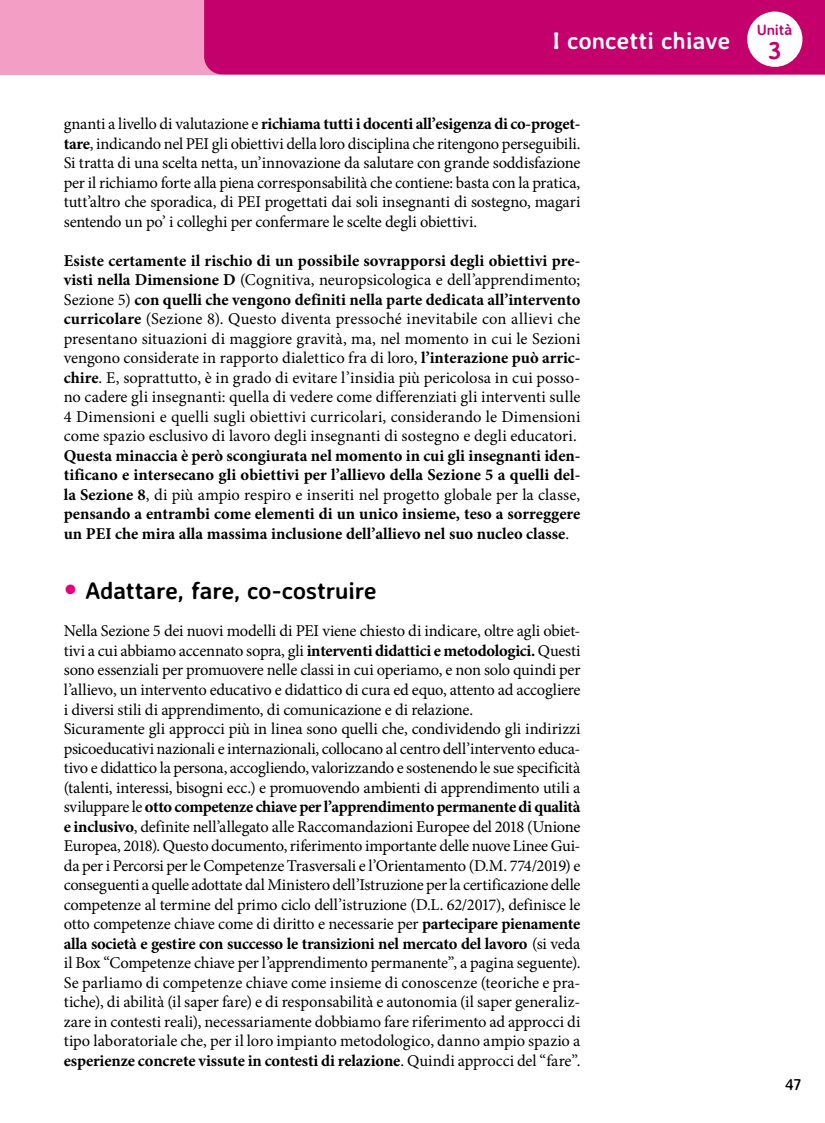
<style>
.page{position:relative;width:825px;height:1123px;background:#fff}
.page>*{position:absolute;margin:0;border:0;box-sizing:border-box;transform-origin:0 0}
.t1{font:700 25.5px "Averia Sans Libre";color:#c3006b}
.t2{font:700 24px "Averia Sans Libre";letter-spacing:-.01em;color:#000}
.t3{font:700 24px "Averia Sans Libre";color:#fff}
.t4{font:16.5px/19.5px "Minion Pro";letter-spacing:-.015em;color:#000;text-align:justify}
.t5{font:700 16.5px/19.5px "Minion Pro";color:#000;text-align:justify}
.t6{font:16.5px "Averia Sans Libre";color:#000}
.t7{font:700 15px "Averia Sans Libre";letter-spacing:-.01em;color:#c3006b}
.s1{font-weight:700}
.s2{font-weight:400}
.s3{font-family:"DIN Condensed";font-size:27px;color:#e6007d}
</style>
<div class="page">
<div style="left:0;top:0;width:825px;height:74px;background:#f39fc5"></div>
<div style="left:204px;top:0;width:621px;height:74px;background:#c3006b"></div>
<div style="left:747px;top:12px;width:55px;height:55px;background:#fff;border-radius:50%"></div>
<h2 class="t3" style="left:553px;top:26px;width:179px">I concetti chiave</h2>
<p class="t4" style="left:64px;top:114px;width:518px">gnanti a livello di valutazione e <span class="s1">richiama tutti i docenti all’esigenza di co-proget&shy;tare</span>, indicando nel PEI gli obiettivi della loro disciplina che ritengono perseguibili.<br>Si tratta di una scelta netta, un’innovazione da salutare con grande soddisfazione per il richiamo forte alla piena corresponsabilità che contiene: basta con la pratica, tutt’altro che sporadica, di PEI progettati dai soli insegnanti di sostegno, magari sentendo un po’ i colleghi per confermare le scelte degli obiettivi.</p>
<p class="t4" style="left:64px;top:251px;width:518px"><span class="s1">Esiste certamente il rischio di un possibile sovrapporsi degli obiettivi pre&shy;visti nella Dimensione D</span> (Cognitiva, neuropsicologica e dell’apprendimento; Sezione 5) <span class="s1">con quelli che vengono definiti nella parte dedicata all’intervento curricolare</span> (Sezione 8). Questo diventa pressoché inevitabile con allievi che presentano situazioni di maggiore gravità, ma, nel momento in cui le Sezioni vengono considerate in rapporto dialettico fra di loro, <span class="s1">l’interazione può arric&shy;chire</span>. E, soprattutto, è in grado di evitare l’insidia più pericolosa in cui posso&shy;no cadere gli insegnanti: quella di vedere come differenziati gli interventi sulle 4 Dimensioni e quelli sugli obiettivi curricolari, considerando le Dimensioni come spazio esclusivo di lavoro degli insegnanti di sostegno e degli educatori.</p>
<p class="t5" style="left:64px;top:446px;width:518px">Questa minaccia è però scongiurata nel momento in cui gli insegnanti iden&shy;tificano e intersecano gli obiettivi per l’allievo della Sezione 5 a quelli del&shy;la Sezione 8<span class="s2">, di più ampio respiro e inseriti nel progetto globale per la classe, </span>pensando a entrambi come elementi di un unico insieme, teso a sorreggere un PEI che mira alla massima inclusione dell’allievo nel suo nucleo classe<span class="s2">.</span></p>
<h2 class="t2" style="left:64px;top:575px;width:314px"><span class="s3">•</span> Adattare, fare, co-costruire</h2>
<p class="t4" style="left:64px;top:621px;width:518px;text-align:left">Nella Sezione 5 dei nuovi modelli di PEI viene chiesto di indicare, oltre agli obiet&shy;tivi a cui abbiamo accennato sopra, gli <span class="s1">interventi didattici e metodologici.</span> Questi sono essenziali per promuovere nelle classi in cui operiamo, e non solo quindi per l’allievo, un intervento educativo e didattico di cura ed equo, attento ad accogliere i diversi stili di apprendimento, di comunicazione e di relazione.<br>Sicuramente gli approcci più in linea sono quelli che, condividendo gli indirizzi psicoeducativi nazionali e internazionali, collocano al centro dell’intervento educa&shy;tivo e didattico la persona, accogliendo, valorizzando e sostenendo le sue specificità (talenti, interessi, bisogni ecc.) e promuovendo ambienti di apprendimento utili a sviluppare le <span class="s1">otto competenze chiave per l’apprendimento permanente di qualità e inclusivo</span>, definite nell’allegato alle Raccomandazioni Europee del 2018 (Unione Europea, 2018). Questo documento, riferimento importante delle nuove Linee Gui&shy;da per i Percorsi per le Competenze Trasversali e l’Orientamento (D.M. 774/2019) e conseguenti a quelle adottate dal Ministero dell’Istruzione per la certificazione delle competenze al termine del primo ciclo dell’istruzione (D.L. 62/2017), definisce le otto competenze chiave come di diritto e necessarie per <span class="s1">partecipare pienamente alla società e gestire con successo le transizioni nel mercato del lavoro</span> (si veda il Box “Competenze chiave per l’apprendimento permanente”, a pagina seguente).<br>Se parliamo di competenze chiave come insieme di conoscenze (teoriche e pra&shy;tiche), di abilità (il saper fare) e di responsabilità e autonomia (il saper generaliz&shy;zare in contesti reali), necessariamente dobbiamo fare riferimento ad approcci di tipo laboratoriale che, per il loro impianto metodologico, danno ampio spazio a <span class="s1">esperienze concrete vissute in contesti di relazione</span>. Quindi approcci del “fare”.</p>
<p class="t7" style="left:757px;top:20px;width:37px">Unità</p>
<h1 class="t1" style="left:767px;top:34px;width:16px">3</h1>
<p class="t6" style="left:785px;top:1074px;width:18px">47</p>
</div>
